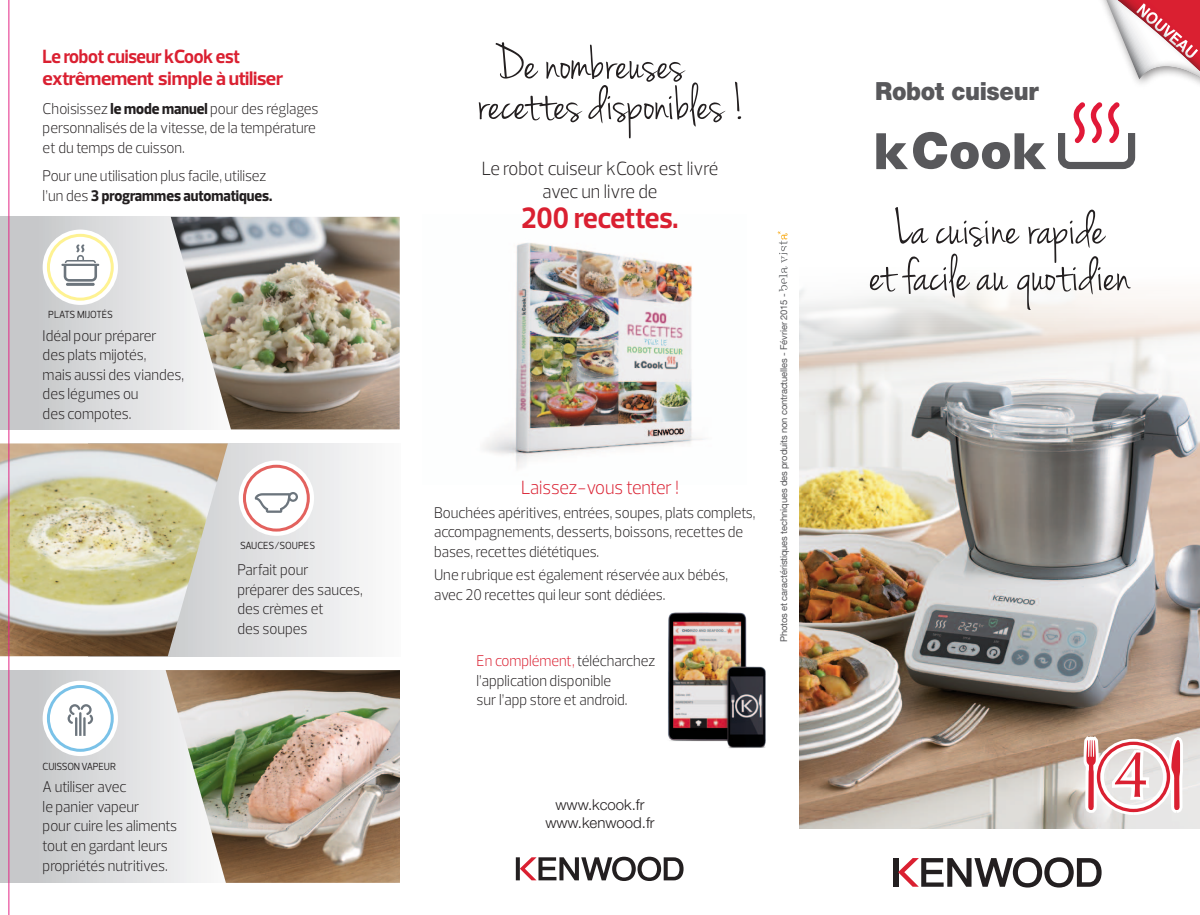
<style>
.page{position:relative;width:1200px;height:915px;background:#fff}
.page>*{position:absolute;margin:0;border:0;box-sizing:border-box;transform-origin:0 0}
.t1{font:52.5px/46.5px "Jenna Sue";color:#231f20;text-align:center}
.t2{font:700 30px "Prelo";color:#da2031;scale:.92 1}
.t3{font:900 25.05px "Helvetica Neue";letter-spacing:-.015em;color:#58585b;scale:.92 1}
.t4{font:700 19.5px/22.5px "Prelo";letter-spacing:-.015em;color:#da2031;scale:.92 1}
.t5{font:300 19.5px/22.5px "Prelo";color:#231f20;text-align:center;scale:.92 1}
.t6{font:300 19.5px "Prelo";color:#da2031;scale:.92 1}
.t7{font:300 15.75px/19.5px "Prelo";color:#231f20;scale:.92 1}
.t8{font:300 15px/18px "Helvetica Neue";color:#231f20;text-align:center}
.t9{font:10.5px "Prelo";letter-spacing:-.01em;color:#231f20;scale:.92 1}
.t10{font:9.3px "Helvetica Neue LT Com";letter-spacing:-.015em;color:#58585b}
.s1{font-weight:800}
.s2{color:#da2031}
</style>
<div class="page">
<svg style="left:0;top:217px;width:171px;height:212px;background:#d6d6d8"></svg>
<img style="left:171px;top:217px;width:228px;height:212px">
<svg style="left:0;top:669px;width:166px;height:213px;background:#d5d6d8"></svg>
<img style="left:166px;top:670px;width:234px;height:212px">
<svg style="left:228px;top:443px;width:140px;height:213px"></svg>
<img style="left:0;top:443px;width:228px;height:213px">
<div style="left:43px;top:229px;width:75px;height:76px;background:#fff;border-radius:50%"></div>
<svg style="left:47px;top:234px;width:67px;height:66px"></svg>
<div style="left:43px;top:680px;width:75px;height:75px;background:#fff;border-radius:50%"></div>
<svg style="left:47px;top:684px;width:67px;height:67px"></svg>
<svg style="left:515px;top:857px;width:4px;height:23px"></svg>
<svg style="left:519px;top:856px;width:164px;height:24px"></svg>
<img style="left:799px;top:289px;width:77px;height:539px">
<div style="left:239px;top:460px;width:75px;height:75px;background:#fff;border-radius:50%"></div>
<svg style="left:243px;top:464px;width:67px;height:67px"></svg>
<img style="left:483px;top:242px;width:221px;height:227px">
<img style="left:668px;top:612px;width:98px;height:136px">
<svg style="left:876px;top:0;width:323px;height:888px"></svg>
<svg style="left:777px;top:231px;width:10px;height:60px"></svg>
<hr style="left:9px;top:0;width:1px;height:914px;background:#e42685">
<p class="t4" style="left:43px;top:45px;width:263px">Le robot cuiseur kCook est extrêmement simple à utiliser</p>
<p class="t7" style="left:43px;top:99px;width:301px">Choisissez <span class="s1">le mode manuel</span> pour des réglages personnalisés de la vitesse, de la température et du temps de cuisson.</p>
<p class="t7" style="left:43px;top:166px;width:251px">Pour une utilisation plus facile, utilisez l’un des <span class="s1">3 programmes automatiques.</span></p>
<p class="t9" style="left:48px;top:308px;width:72px">PLATS MIJOTÉS</p>
<p class="t7" style="left:43px;top:326px;width:155px">Idéal pour préparer<br>des plats mijotés,<br>mais aussi des viandes, des légumes ou<br>des compotes.</p>
<p class="t9" style="left:43px;top:759px;width:81px">CUISSON VAPEUR</p>
<p class="t7" style="left:43px;top:777px;width:147px">A utiliser avec<br>le panier vapeur<br>pour cuire les aliments tout en gardant leurs propriétés nutritives.</p>
<p class="t9" style="left:240px;top:538px;width:83px">SAUCES/SOUPES</p>
<p class="t7" style="left:237px;top:560px;width:138px">Parfait pour préparer des sauces, des crèmes et<br>des soupes</p>
<h1 class="t1" style="left:477px;top:46px;width:270px;line-height:40.5px;text-align:left;text-indent:17px">De nombreuses recettes disponibles !</h1>
<p class="t5" style="left:481px;top:158px;width:258px">Le robot cuiseur kCook est livré avec un livre de</p>
<h2 class="t2" style="left:521px;top:199px;width:172px">200 recettes.</h2>
<p class="t6" style="left:521px;top:475px;width:173px">Laissez-vous tenter !</p>
<p class="t7" style="left:434px;top:502px;width:351px">Bouchées apéritives, entrées, soupes, plats complets, accompagnements, desserts, boissons, recettes de bases, recettes diététiques.</p>
<p class="t7" style="left:434px;top:565px;width:321px">Une rubrique est également réservée aux bébés, avec 20 recettes qui leur sont dédiées.</p>
<p class="t7" style="left:476px;top:651px;width:195px"><span class="s2">En complément,</span> télécharchez l’application disponible<br>sur l’app store et android.</p>
<p class="t10" style="left:778px;top:641px;width:350px;rotate:-90deg">Photos et caractéristiques techniques des produits non contractuelles - Février 2015 -</p>
<p class="t8" style="left:545px;top:794px;width:111px">www.kcook.fr www.kenwood.fr</p>
<h3 class="t3" style="left:875px;top:76px;width:179px">Robot cuiseur</h3>
<h1 class="t1" style="left:869px;top:208px;width:262px">La cuisine rapide<br>et facile au quotidien</h1>
</div>
